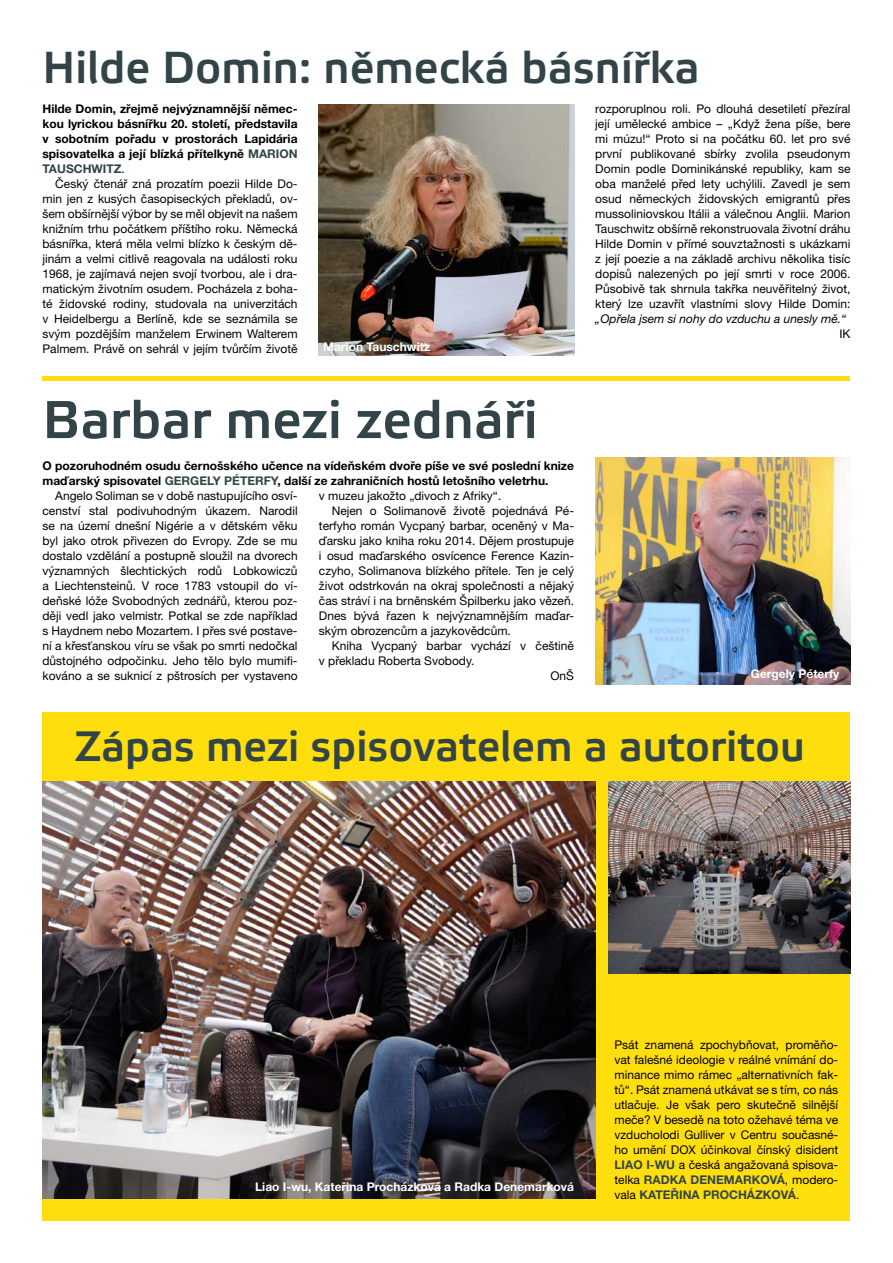
<style>
.page{position:relative;width:893px;height:1263px;background:#fff}
.page>*{position:absolute;margin:0;border:0;box-sizing:border-box;transform-origin:0 0}
.t1{font:53.1px "Elektra Medium Pro";color:#324448}
.t2{font:44.85px "Elektra Medium Pro";color:#324448}
.t3{font:42.45px "Elektra Medium Pro";color:#324448}
.t4{font:12px/15px "Helvetica Neue LT Pro";color:#000;text-align:justify}
.t5{font:700 12px/15px "Helvetica Neue LT Pro";color:#000;text-align:justify}
.t6{font:700 12px "Helvetica Neue LT Pro";color:#fff}
.t7{font:italic 12px "Helvetica Neue LT Pro";color:#000}
.s1{color:#324448}
.s2{font-weight:400}
.s3{font-weight:700;color:#324448}
</style>
<div class="page">
<div style="left:43px;top:712px;width:807px;height:508px;background:#ffde0e"></div>
<div style="left:43px;top:376px;width:807px;height:5px;background:#ffde0e"></div>
<img style="left:319px;top:105px;width:255px;height:250px">
<img style="left:595px;top:458px;width:255px;height:227px">
<img style="left:43px;top:782px;width:552px;height:416px">
<img style="left:609px;top:781px;width:241px;height:193px">
<h2 class="t2" style="left:43px;top:43px;width:659px">Hilde Domin: německá básnířka</h2>
<p class="t5" style="left:43px;top:101px;width:257px">Hilde Domin, zřejmě nejvýznamnější němec&shy;kou lyrickou básnířku 20. století, představila v sobotním pořadu v prostorách Lapidária spisovatelka a její blízká přítelkyně <span class="s1">Marion Tauschwitz</span><span class="s2">.</span></p>
<p class="t4" style="left:43px;top:176px;width:257px;text-indent:13px">Český čtenář zná prozatím poezii Hilde Do&shy;min jen z kusých časopiseckých překladů, ov&shy;šem obšírnější výbor by se měl objevit na našem knižním trhu počátkem příštího roku. Německá básnířka, která měla velmi blízko k českým dě&shy;jinám a velmi citlivě reagovala na události roku 1968, je zajímavá nejen svojí tvorbou, ale i dra&shy;matickým životním osudem. Pocházela z boha&shy;té židovské rodiny, studovala na univerzitách v Heidelbergu a Berlíně, kde se seznámila se svým pozdějším manželem Erwinem Walterem Palmem. Právě on sehrál v jejím tvůrčím životě</p>
<p class="t6" style="left:323px;top:339px;width:109px">Marion Tauschwitz</p>
<h1 class="t1" style="left:43px;top:391px;width:497px">Barbar mezi zednáři</h1>
<p class="t5" style="left:43px;top:458px;width:533px">O pozoruhodném osudu černošského učence na vídeňském dvoře píše ve své poslední knize</p>
<p class="t5" style="left:43px;top:473px;width:507px">maďarský spisovatel <span class="s1">Gergely Péterfy</span>, další ze zahraničních hostů letošního veletrhu.</p>
<p class="t4" style="left:55px;top:488px;width:244px">Angelo Soliman se v době nastupujícího osví-</p>
<p class="t4" style="left:43px;top:503px;width:257px">cenství stal podivuhodným úkazem. Narodil</p>
<p class="t4" style="left:43px;top:518px;width:257px">se na území dnešní Nigérie a v dětském věku</p>
<p class="t4" style="left:43px;top:533px;width:257px">byl jako otrok přivezen do Evropy. Zde se mu</p>
<p class="t4" style="left:43px;top:548px;width:257px">dostalo vzdělání a postupně sloužil na dvorech</p>
<p class="t4" style="left:43px;top:563px;width:257px">významných šlechtických rodů Lobkowiczů</p>
<p class="t4" style="left:43px;top:578px;width:257px">a Liechtensteinů. V roce 1783 vstoupil do ví-</p>
<p class="t4" style="left:43px;top:593px;width:257px">deňské lóže Svobodných zednářů, kterou poz-</p>
<p class="t4" style="left:43px;top:608px;width:257px">ději vedl jako velmistr. Potkal se zde například</p>
<p class="t4" style="left:43px;top:623px;width:257px">s Haydnem nebo Mozartem. I přes své postave-</p>
<p class="t4" style="left:43px;top:638px;width:257px">ní a křesťanskou víru se však po smrti nedočkal</p>
<p class="t4" style="left:43px;top:653px;width:257px">důstojného odpočinku. Jeho tělo bylo mumifi-</p>
<p class="t4" style="left:43px;top:668px;width:257px">kováno a se suknicí z pštrosích per vystaveno</p>
<p class="t4" style="left:319px;top:488px;width:184px">v muzeu jakožto „divoch z Afriky“.</p>
<p class="t4" style="left:332px;top:503px;width:244px">Nejen o Solimanově životě pojednává Pé-</p>
<p class="t4" style="left:319px;top:518px;width:257px">terfyho román Vycpaný barbar, oceněný v Ma-</p>
<p class="t4" style="left:319px;top:533px;width:257px">ďarsku jako kniha roku 2014. Dějem prostupuje</p>
<p class="t4" style="left:319px;top:548px;width:257px">i osud maďarského osvícence Ference Kazin-</p>
<p class="t4" style="left:319px;top:563px;width:257px">czyho, Solimanova blízkého přítele. Ten je celý</p>
<p class="t4" style="left:319px;top:578px;width:257px">život odstrkován na okraj společnosti a nějaký</p>
<p class="t4" style="left:319px;top:593px;width:257px">čas stráví i na brněnském Špilberku jako vězeň.</p>
<p class="t4" style="left:319px;top:608px;width:257px">Dnes bývá řazen k nejvýznamnějším maďar-</p>
<p class="t4" style="left:319px;top:623px;width:194px">ským obrozencům a jazykovědcům.</p>
<p class="t4" style="left:332px;top:638px;width:244px">Kniha Vycpaný barbar vychází v češtině</p>
<p class="t4" style="left:319px;top:653px;width:157px">v překladu Roberta Svobody.</p>
<p class="t4" style="left:550px;top:668px;width:25px">OnŠ</p>
<p class="t4" style="left:595px;top:101px;width:257px">rozporuplnou roli. Po dlouhá desetiletí přezíral její umělecké ambice – „Když žena píše, bere mi múzu!“ Proto si na počátku 60. let pro své první publikované sbírky zvolila pseudonym Domin podle Dominikánské republiky, kam se oba manželé před lety uchýlili. Zavedl je sem osud německých židovských emigrantů přes mussoliniovskou Itálii a válečnou Anglii. Marion Tauschwitz obšírně rekonstruovala životní dráhu Hilde Domin v přímé souvztažnosti s ukázkami z její poezie a na základě archivu několika tisíc dopisů nalezených po její smrti v roce 2006.<br>Působivě tak shrnula takřka neuvěřitelný život, který lze uzavřít vlastními slovy Hilde Domin:</p>
<p class="t7" style="left:595px;top:311px;width:252px">„Opřela jsem si nohy do vzduchu a unesly mě.“</p>
<p class="t4" style="left:839px;top:326px;width:13px">IK</p>
<p class="t6" style="left:751px;top:666px;width:90px">Gergely Péterfy</p>
<h3 class="t3" style="left:75px;top:723px;width:731px">Zápas mezi spisovatelem a autoritou</h3>
<p class="t6" style="left:255px;top:1179px;width:320px">Liao I-wu, Kateřina Procházková a Radka Denemarková</p>
<p class="t4" style="left:614px;top:1037px;width:225px">Psát znamená zpochybňovat, proměňo&shy;vat falešné ideologie v reálné vnímání do&shy;minance mimo rámec „alternativních fak&shy;tů“. Psát znamená utkávat se s tím, co nás utlačuje. Je však pero skutečně silnější meče? V besedě na toto ožehavé téma ve vzducholodi Gulliver v Centru současné&shy;ho umění DOX účinkoval čínský disident <span class="s3">Liao I-wu</span> a česká angažovaná spisova&shy;telka <span class="s3">Radka Denemarková</span>, modero&shy;vala <span class="s3">Kateřina Procházková</span>.</p>
</div>
